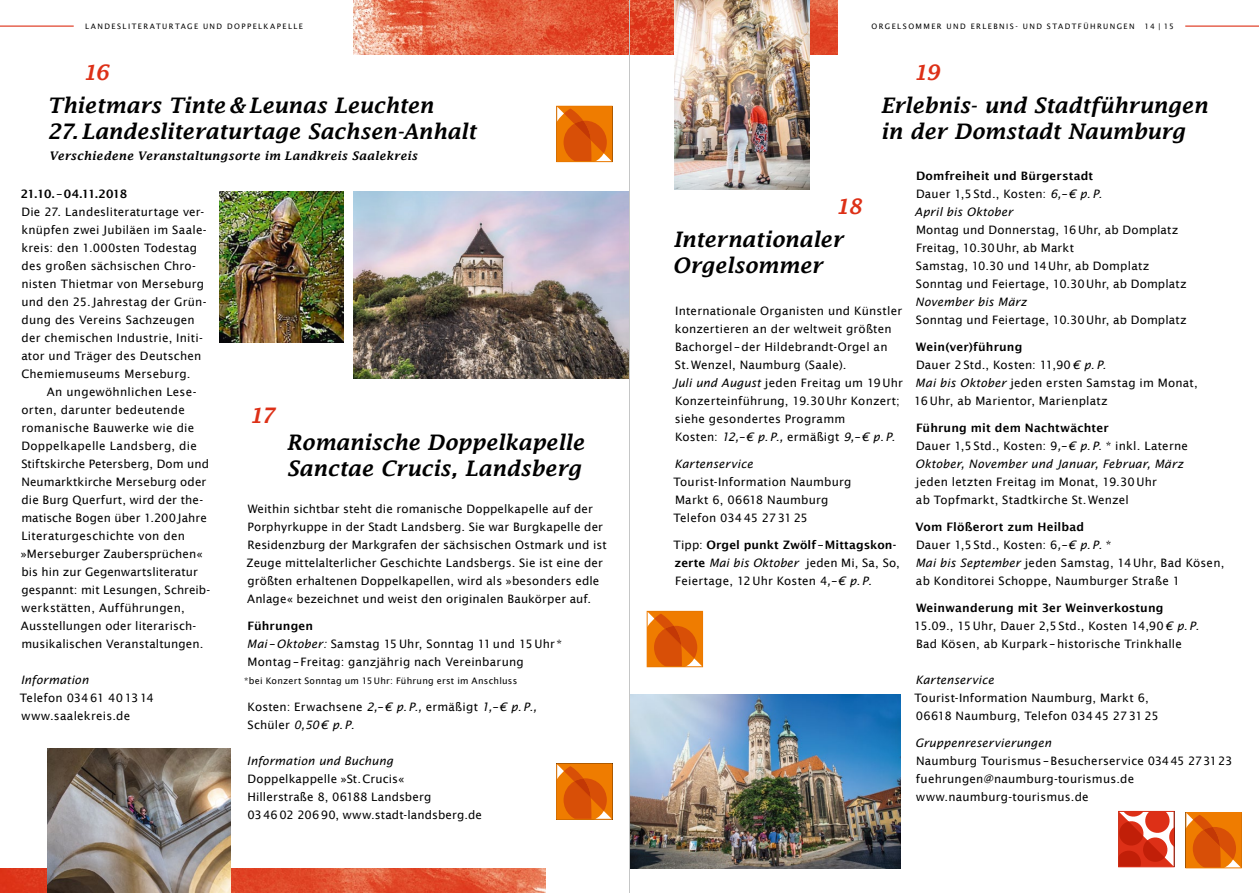
<style>
.page{position:relative;width:1259px;height:893px;background:#fff}
.page>*{position:absolute;margin:0;border:0;box-sizing:border-box;transform-origin:0 0}
.t1{font:italic 600 21px/25.5px "Lucida Fax";letter-spacing:.005em;color:#000}
.t2{font:italic 600 21px "Lucida Fax";letter-spacing:-.085em;color:#dd3017}
.t3{font:11.7px/18px "Lucida Sans";letter-spacing:.015em;color:#000}
.t4{font:italic 11.7px/18px "Lucida Sans";letter-spacing:.01em;color:#000}
.t5{font:600 11.7px/18px "Lucida Sans";letter-spacing:.015em;color:#000}
.t6{font:italic 600 11.7px "Lucida Fax";letter-spacing:.03em;color:#000}
.t7{font:600 11.7px "Lucida Sans";letter-spacing:-.045em;color:#000}
.t8{font:9px "Lucida Sans";letter-spacing:.03em;color:#000}
.t9{font:7.5px "Lucida Sans";letter-spacing:.19em;color:#000}
.s1{font-weight:600}
.s2{font-style:italic}
.s3{font-weight:400}
.s4{font-weight:400;font-style:italic}
.s5{font-weight:600;font-style:normal}
.s6{font-style:normal}
</style>
<div class="page">
<svg style="left:649px;top:613px;width:52px;height:52px;background:#e26709"></svg>
<div style="left:647px;top:611px;width:56px;height:56px;border:1px solid #ef7c00"></div>
<svg style="left:1187px;top:814px;width:52px;height:52px;background:#e2670a"></svg>
<div style="left:1185px;top:812px;width:56px;height:56px;border:1px solid #ef7c00"></div>
<svg style="left:558px;top:108px;width:52px;height:52px;background:#e2670a"></svg>
<div style="left:556px;top:106px;width:56px;height:56px;border:1px solid #ef7c00"></div>
<svg style="left:558px;top:765px;width:52px;height:53px;background:#e2670a"></svg>
<div style="left:556px;top:763px;width:56px;height:57px;border:1px solid #ef7c00"></div>
<img style="left:0;top:868px;width:545px;height:25px">
<img style="left:354px;top:0;width:484px;height:54px">
<svg style="left:1120px;top:813px;width:52px;height:52px"></svg>
<div style="left:1118px;top:811px;width:56px;height:56px;border:1px solid #dd3017"></div>
<hr style="left:1185px;top:26px;width:74px;height:1px;background:#dd3017">
<hr style="left:0;top:26px;width:74px;height:1px;background:#dd3017">
<img style="left:630px;top:694px;width:270px;height:174px">
<img style="left:675px;top:0;width:134px;height:189px">
<img style="left:48px;top:748px;width:183px;height:145px">
<img style="left:354px;top:191px;width:275px;height:187px">
<img style="left:219px;top:191px;width:124px;height:151px">
<hr style="left:629px;top:0;width:1px;height:893px;background:#c5c6c6">
<p class="t9" style="left:85px;top:22px;width:125px">L ande slite raturtage UND</p>
<p class="t9" style="left:227px;top:22px;width:77px">D OPPELKAPELL E</p>
<p class="t9" style="left:871px;top:22px;width:45px">Orge lsomme</p>
<p class="t9" style="left:937px;top:22px;width:68px">r und ERL EBNIS</p>
<p class="t9" style="left:1015px;top:22px;width:15px">- UND</p>
<p class="t9" style="left:1047px;top:22px;width:89px">Stadtfü hrunge n</p>
<p class="t9" style="left:1144px;top:22px;width:31px">14 | 15</p>
<h1 class="t2" style="left:83px;top:60px;width:28px">16</h1>
<h1 class="t1" style="left:47px;top:93px;width:430px">Thietmars Tinte &amp; Leunas Leuchten<br>27.Landesliteraturtage Sachsen-Anhalt</h1>
<p class="t6" style="left:49px;top:149px;width:369px">Verschiedene Veranstaltungsorte im Landkreis Saalekreis</p>
<p class="t7" style="left:21px;top:187px;width:108px">21.10. – 04.11.2018</p>
<p class="t3" style="left:21px;top:203px;width:187px">Die 27. Landesliteraturtage ver&shy;knüpfen zwei Jubiläen im Saale&shy;kreis: den 1.000sten Todestag des großen sächsischen Chro&shy;nisten Thietmar von Merseburg und den 25. Jahrestag der Grün&shy;dung des Vereins Sachzeugen der chemischen I ndustrie, I niti&shy;ator und Träger des Deutschen<br>Chemiemuseums Merseburg.</p>
<p class="t3" style="left:21px;top:383px;width:191px;text-indent:26px">An ungewöhnlichen Lese&shy;orten, darunter bedeutende romanische Bauwerke wie die<br>Doppelkapelle Landsberg, die<br>Stiftskirche Petersberg, Dom und<br>Neumarktkirche Merseburg oder die Burg Querfurt, wird der the&shy;matische Bogen über 1.200 Jahre<br>Literaturgeschichte von den »Merseburger Zaubersprüchen« bis hin zur Gegenwartsliteratur gespannt: mit Lesungen, Schreib&shy;werkstätten, Aufführungen,<br>Ausstellungen oder literarisch&shy;musikalischen Veranstaltungen.</p>
<p class="t4" style="left:21px;top:671px;width:69px">Information</p>
<p class="t3" style="left:20px;top:689px;width:135px">Telefon 03461 401314 www.saalekreis.de</p>
<h1 class="t2" style="left:249px;top:404px;width:27px">17</h1>
<h1 class="t1" style="left:287px;top:430px;width:299px">Romanische Doppelkapelle<br>Sanctae Crucis, Landsberg</h1>
<p class="t3" style="left:247px;top:500px;width:362px">Weithin sichtbar steht die romanische Doppelkapelle auf der Porphyrkuppe in der Stadt Landsberg. Sie war Burgkapelle der Residenzburg der Markgrafen der sächsischen Ostmark und ist Zeuge mittelalterlicher Geschichte Landsbergs. Sie ist eine der größten erhaltenen Doppelkapellen, wird als »besonders edle Anlage« bezeichnet und weist den originalen Baukörper auf.</p>
<p class="t3" style="left:247px;top:617px;width:317px"><span class="s1">Führungen<br></span><span class="s2">Mai –Oktober:</span> Samstag 15 U hr, Sonntag 11und 15 U hr *<br>Montag– Freitag: ganzjährig nach Vereinbarung</p>
<p class="t8" style="left:244px;top:676px;width:274px">*bei Konzert Sonntag um 15 U hr: Führung erst im Anschluss</p>
<p class="t3" style="left:247px;top:698px;width:291px">Kosten: Erwachsene <span class="s2">2,–€ p. P.,</span> ermäßigt <span class="s2">1,–€ p. P.,<br></span>Schüler <span class="s2">0,50€ p. P.</span></p>
<p class="t4" style="left:247px;top:752px;width:148px">Information und Buchung</p>
<p class="t3" style="left:247px;top:770px;width:236px">Doppelkappelle »St. Crucis«<br>H illerstraße 8, 06188 Landsberg<br>034602 20690, www.stadt-landsberg.de</p>
<h1 class="t2" style="left:913px;top:60px;width:28px">19</h1>
<h1 class="t1" style="left:880px;top:93px;width:328px">Erlebnis- und Stadtführungen in der Domstadt Naumburg</h1>
<h1 class="t2" style="left:835px;top:194px;width:28px">18</h1>
<h1 class="t1" style="left:672px;top:227px;width:172px">Internationaler<br>Orgelsommer</h1>
<p class="t3" style="left:673px;top:302px;width:232px">I nternationale Organisten und Künstler konzertieren an der weltweit größten Bachorgel –der H ildebrandt-Orgel an<br>St. Wenzel, Naumburg (Saale).<br><span class="s2">Juli und August</span> jeden Freitag um 19 U hr Konzerteinführung, 19.30 U hr Konzert; siehe gesondertes Programm<br>Kosten: <span class="s2">12,–€ p. P.,</span> ermäßigt <span class="s2">9,–€ p. P.</span></p>
<p class="t4" style="left:674px;top:455px;width:80px">Kartenservice</p>
<p class="t3" style="left:673px;top:473px;width:179px">Tourist-I nformation Naumburg<br>Markt 6, 06618 Naumburg<br>Telefon 03445 273125</p>
<p class="t3" style="left:673px;top:536px;width:228px">Tipp: <span class="s1">Orgel punkt Zwölf –Mittagskon&shy;zerte</span> <span class="s2">Mai bis Oktober</span> jeden Mi, Sa, So,<br>Feiertage, 12 U hr Kosten 4<span class="s2">,–€ p. P.</span></p>
<p class="t5" style="left:914px;top:167px;width:189px">Domfreiheit und Bürgerstadt<br><span class="s3">Dauer 1,5 Std., Kosten:</span> <span class="s4">6,–€ p. P.<br>April bis Oktober</span></p>
<p class="t3" style="left:916px;top:221px;width:272px">Montag und Donnerstag, 16 U hr, ab Domplatz Freitag, 10.30 U hr, ab Markt<br>Samstag, 10.30 und 14 U hr, ab Domplatz Sonntag und Feiertage, 10.30 U hr, ab Domplatz</p>
<p class="t4" style="left:915px;top:293px;width:113px">November bis März</p>
<p class="t3" style="left:916px;top:311px;width:272px">Sonntag und Feiertage, 10.30 U hr, ab Domplatz</p>
<p class="t3" style="left:914px;top:338px;width:285px"><span class="s1">Wein(ver)führung<br></span>Dauer 2 Std., Kosten: 11,90<span class="s2">€ p. P.<br>Mai bis Oktober</span> jeden ersten Samstag im Monat, 16 U hr, ab Marientor, Marienplatz</p>
<p class="t4" style="left:915px;top:419px;width:274px"><span class="s5">Führung mit dem Nachtwächter<br></span><span class="s6">Dauer 1,5 Std., Kosten: 9</span>,–€ p. P. <span class="s6">* inkl. Laterne<br></span>Oktober, November und Januar, Februar, März</p>
<p class="t3" style="left:916px;top:473px;width:242px">jeden letzten Freitag im Monat, 19.30 U hr ab Topfmarkt, Stadtkirche St. Wenzel</p>
<p class="t3" style="left:915px;top:518px;width:310px"><span class="s1">Vom Flößerort zum Heilbad<br></span>Dauer 1,5 Std., Kosten: 6<span class="s2">,–€ p. P.</span> *<br><span class="s2">Mai bis September</span> jeden Samstag, 14 U hr, Bad Kösen, ab Konditorei Schoppe, Naumburger Straße 1</p>
<p class="t3" style="left:914px;top:599px;width:286px"><span class="s1">Weinwanderung mit 3er Weinverkostung<br></span>15.09., 15 U hr, Dauer 2,5 Std., Kosten 14,90<span class="s2">€ p. P.<br></span>Bad Kösen, ab Kurpark –historische Trinkhalle</p>
<p class="t4" style="left:915px;top:671px;width:80px">Kartenservice</p>
<p class="t3" style="left:914px;top:689px;width:246px">Tourist-I nformation Naumburg, Markt 6,<br>06618 Naumburg, Telefon 03445 273125</p>
<p class="t4" style="left:915px;top:734px;width:138px">Gruppenreservierungen</p>
<p class="t3" style="left:916px;top:752px;width:318px">Naumburg Tourismus – Besucherservice 03445 273123 fuehrungen@naumburg-tourismus.de www.naumburg-tourismus.de</p>
</div>
